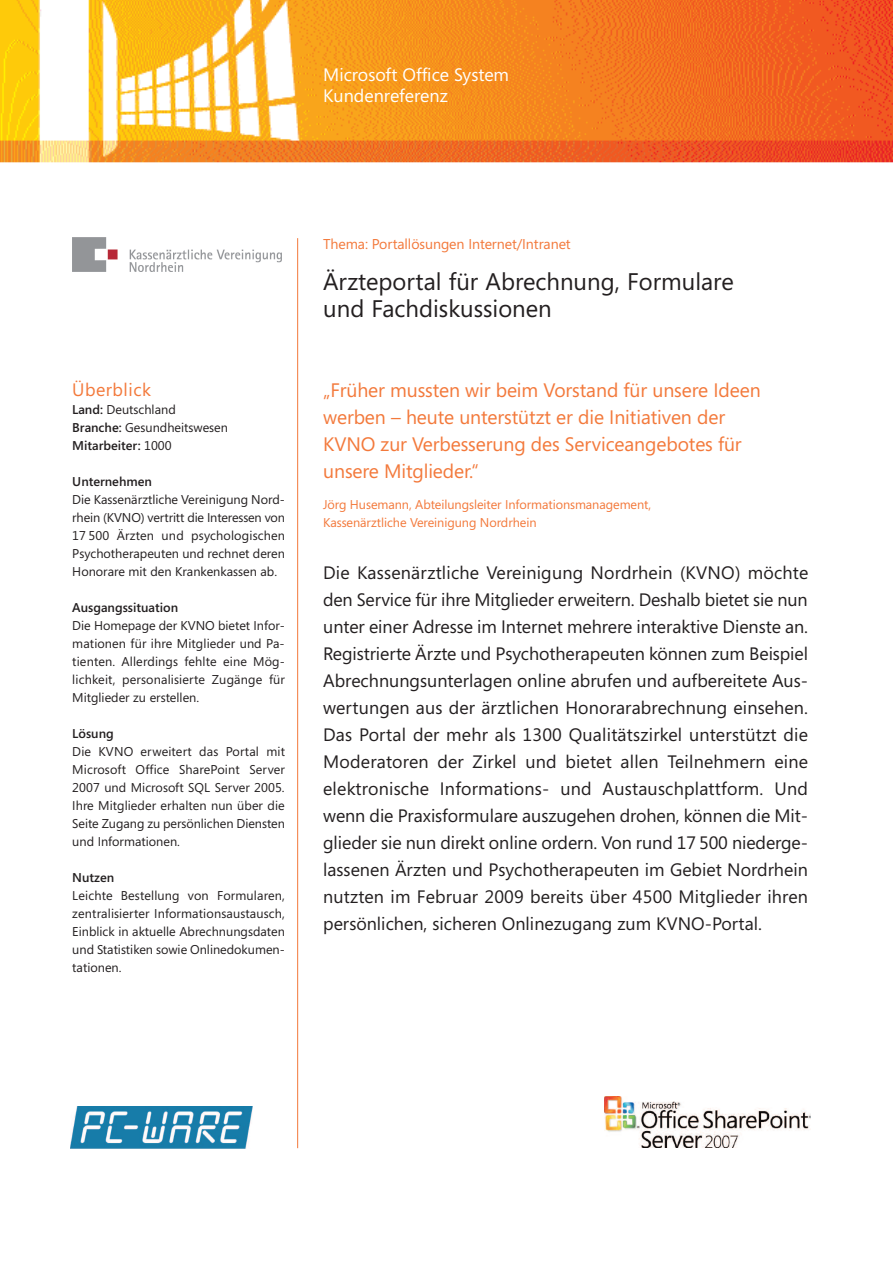
<style>
.page{position:relative;width:893px;height:1263px;background:#fff}
.page>*{position:absolute;margin:0;border:0;box-sizing:border-box;transform-origin:0 0}
.t1{font:24px/27px "Segoe";color:#231f20}
.t2{font:19.5px/27px "Segoe";letter-spacing:-.005em;color:#f3793b}
.t3{font:18px/27px "Segoe";color:#231f20;text-align:justify}
.t4{font:18px/21px "Segoe";color:#fff}
.t5{font:18px "Segoe";letter-spacing:.025em;color:#f3793b}
.t6{font:14.25px "Segoe";letter-spacing:-.005em;color:#f3793b}
.t7{font:12.75px/18px "Segoe";color:#231f20;text-align:justify}
.t8{font:12.75px/18px "Segoe";letter-spacing:-.005em;color:#f3793b}
.t9{font:600 12.75px "Segoe";color:#231f20}
.s1{font-weight:600}
</style>
<div class="page">
<img style="left:0;top:0;width:893px;height:163px">
<hr style="left:297px;top:238px;width:1px;height:910px;background:#f3793b">
<img style="left:72px;top:237px;width:209px;height:34px">
<img style="left:71px;top:1106px;width:181px;height:42px">
<img style="left:605px;top:1096px;width:206px;height:52px">
<p class="t4" style="left:323px;top:67px;width:187px">Microsoft Office System<br>Kundenreferenz</p>
<p class="t5" style="left:72px;top:383px;width:80px">Überblick</p>
<p class="t7" style="left:72px;top:402px;width:157px;text-align:left"><span class="s1">Land:</span> Deutschland<br><span class="s1">Branche:</span> Gesundheitswesen<br><span class="s1">Mitarbeiter:</span> 1000</p>
<p class="t9" style="left:72px;top:477px;width:81px">Unternehmen</p>
<p class="t7" style="left:72px;top:492px;width:214px">Die Kassenärztliche Vereinigung Nord&shy;rhein (KVNO) vertritt die Interessen von 17 500 Ärzten und psychologischen Psychotherapeuten und rechnet deren Honorare mit den Krankenkassen ab.</p>
<p class="t9" style="left:72px;top:603px;width:107px">Ausgangssituation</p>
<p class="t7" style="left:72px;top:618px;width:214px">Die Homepage der KVNO bietet Infor&shy;mationen für ihre Mitglieder und Pa&shy;tienten. Allerdings fehlte eine Mög&shy;lichkeit, personalisierte Zugänge für Mitglieder zu erstellen.</p>
<p class="t9" style="left:72px;top:729px;width:43px">Lösung</p>
<p class="t7" style="left:72px;top:744px;width:214px">Die KVNO erweitert das Portal mit Microsoft Office SharePoint Server 2007 und Microsoft SQL Server 2005.<br>Ihre Mitglieder erhalten nun über die Seite Zugang zu persönlichen Diensten und Informationen.</p>
<p class="t9" style="left:72px;top:873px;width:44px">Nutzen</p>
<p class="t7" style="left:72px;top:888px;width:214px">Leichte Bestellung von Formularen, zentralisierter Informationsaustausch, Einblick in aktuelle Abrechnungsdaten und Statistiken sowie Onlinedokumen&shy;tationen.</p>
<p class="t6" style="left:323px;top:239px;width:249px">Thema: Portallösungen Internet/Intranet</p>
<h1 class="t1" style="left:323px;top:271px;width:412px">Ärzteportal für Abrechnung, Formulare und Fachdiskussionen</h1>
<p class="t2" style="left:323px;top:379px;width:439px">„Früher mussten wir beim Vorstand für unsere Ideen werben – heute unterstützt er die Initiativen der KVNO zur Verbesserung des Serviceangebotes für unsere Mitglieder.“</p>
<p class="t8" style="left:323px;top:497px;width:330px">Jörg Husemann, Abteilungsleiter Informationsmanagement,<br>Kassenärztliche Vereinigung Nordrhein</p>
<p class="t3" style="left:323px;top:561px;width:487px">Die Kassenärztliche Vereinigung Nordrhein (KVNO) möchte den Service für ihre Mitglieder erweitern. Deshalb bietet sie nun unter einer Adresse im Internet mehrere interaktive Dienste an.<br>Registrierte Ärzte und Psychotherapeuten können zum Beispiel Abrechnungsunterlagen online abrufen und aufbereitete Aus&shy;wertungen aus der ärztlichen Honorarabrechnung einsehen.<br>Das Portal der mehr als 1300 Qualitätszirkel unterstützt die Moderatoren der Zirkel und bietet allen Teilnehmern eine elektronische Informations- und Austauschplattform. Und wenn die Praxisformulare auszugehen drohen, können die Mit&shy;glieder sie nun direkt online ordern. Von rund 17 500 niederge&shy;lassenen Ärzten und Psychotherapeuten im Gebiet Nordrhein nutzten im Februar 2009 bereits über 4500 Mitglieder ihren persönlichen, sicheren Onlinezugang zum KVNO-Portal.</p>
</div>
